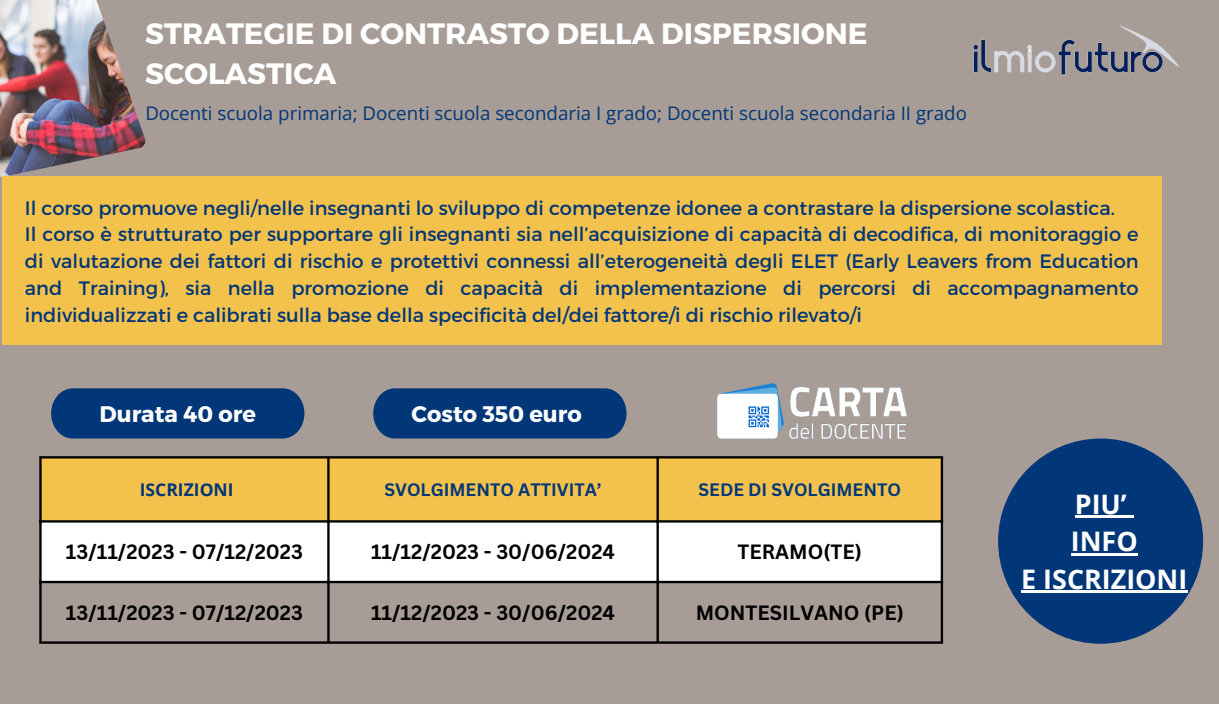
<style>
.page{position:relative;width:1219px;height:704px;background:#fff}
.page>*{position:absolute;margin:0;border:0;box-sizing:border-box;transform-origin:0 0}
.t1{font:700 29.38px/40.8px "Montserrat";color:#fff}
.t2{font:700 26.88px "Open Sans";color:#fff}
.t3{font:700 22.5px "Montserrat";color:#fff}
.t4{font:700 20.06px "Canva Sans";color:#000}
.t5{font:19.38px/26.8px "Montserrat";color:#013678;text-align:justify}
.t6{font:18.75px "Open Sans";color:#013678}
.t7{font:700 17.5px "Canva Sans";color:#013678}
.t8{font:700 17.5px "Open Sans";color:#013678}
</style>
<div class="page">
<div style="left:0;top:0;width:1219px;height:703px;background:#a89c96"></div>
<img style="left:0;top:0;width:145px;height:177px">
<div style="left:2px;top:177px;width:1159px;height:168px;background:#f3c24c"></div>
<div style="left:51px;top:388px;width:253px;height:50px;background:#013678"></div>
<div style="left:373px;top:388px;width:253px;height:50px;background:#013678"></div>
<div style="left:42px;top:458px;width:899px;height:62px;background:#f3c24c"></div>
<div style="left:42px;top:522px;width:899px;height:58px;background:#fff"></div>
<hr style="left:39px;top:458px;width:3px;height:183px;background:#000">
<hr style="left:327px;top:458px;width:3px;height:183px;background:#000">
<hr style="left:656px;top:458px;width:3px;height:183px;background:#000">
<hr style="left:941px;top:458px;width:2px;height:183px;background:#000">
<hr style="left:39px;top:456px;width:904px;height:2px;background:#000">
<hr style="left:39px;top:520px;width:904px;height:2px;background:#000">
<hr style="left:39px;top:580px;width:904px;height:2px;background:#000">
<hr style="left:39px;top:641px;width:904px;height:2px;background:#000">
<div style="left:998px;top:438px;width:205px;height:205px;background:#013678;border-radius:50%"></div>
<hr style="left:1075px;top:515px;width:52px;height:2px;background:#fff">
<svg style="left:1127px;top:515px;width:7px;height:2px"></svg>
<hr style="left:1071px;top:552px;width:67px;height:3px;background:#fff">
<hr style="left:1021px;top:590px;width:166px;height:2px;background:#fff">
<img style="left:973px;top:25px;width:206px;height:51px">
<img style="left:718px;top:383px;width:189px;height:55px">
<p class="t1" style="left:145px;top:11px;width:724px">STRATEGIE DI CONTRASTO DELLA DISPERSIONE<br>SCOLASTICA</p>
<p class="t6" style="left:145px;top:100px;width:823px">Docenti scuola primaria; Docenti scuola secondaria I grado; Docenti scuola secondaria II grado</p>
<p class="t5" style="left:25px;top:193px;width:1091px">Il corso promuove negli/nelle insegnanti lo sviluppo di competenze idonee a contrastare la dispersione scolastica.</p>
<p class="t5" style="left:25px;top:220px;width:1115px">Il corso è strutturato per supportare gli insegnanti sia nell’acquisizione di capacità di decodifica, di monitoraggio e di valutazione dei fattori di rischio e protettivi connessi all’eterogeneità degli ELET (Early Leavers from Education and Training), sia nella promozione di capacità di implementazione di percorsi di accompagnamento individualizzati e calibrati sulla base della specificità del/dei fattore/i di rischio rilevato/i</p>
<p class="t3" style="left:99px;top:399px;width:158px">Durata 40 ore</p>
<p class="t3" style="left:412px;top:399px;width:172px">Costo 350 euro</p>
<p class="t8" style="left:140px;top:477px;width:95px">ISCRIZIONI</p>
<p class="t7" style="left:384px;top:477px;width:219px">SVOLGIMENTO ATTIVITA’</p>
<p class="t7" style="left:698px;top:477px;width:204px">SEDE DI SVOLGIMENTO</p>
<p class="t4" style="left:66px;top:537px;width:239px">13/11/2023 - 07/12/2023</p>
<p class="t4" style="left:371px;top:537px;width:245px">11/12/2023 - 30/06/2024</p>
<p class="t4" style="left:738px;top:537px;width:126px">TERAMO(TE)</p>
<p class="t4" style="left:66px;top:598px;width:239px">13/11/2023 - 07/12/2023</p>
<p class="t4" style="left:371px;top:598px;width:245px">11/12/2023 - 30/06/2024</p>
<p class="t4" style="left:696px;top:598px;width:210px">MONTESILVANO (PE)</p>
<p class="t2" style="left:1075px;top:485px;width:53px">PIU’</p>
<p class="t2" style="left:1071px;top:522px;width:68px">INFO</p>
<p class="t2" style="left:1021px;top:560px;width:168px">E ISCRIZIONI</p>
</div>
